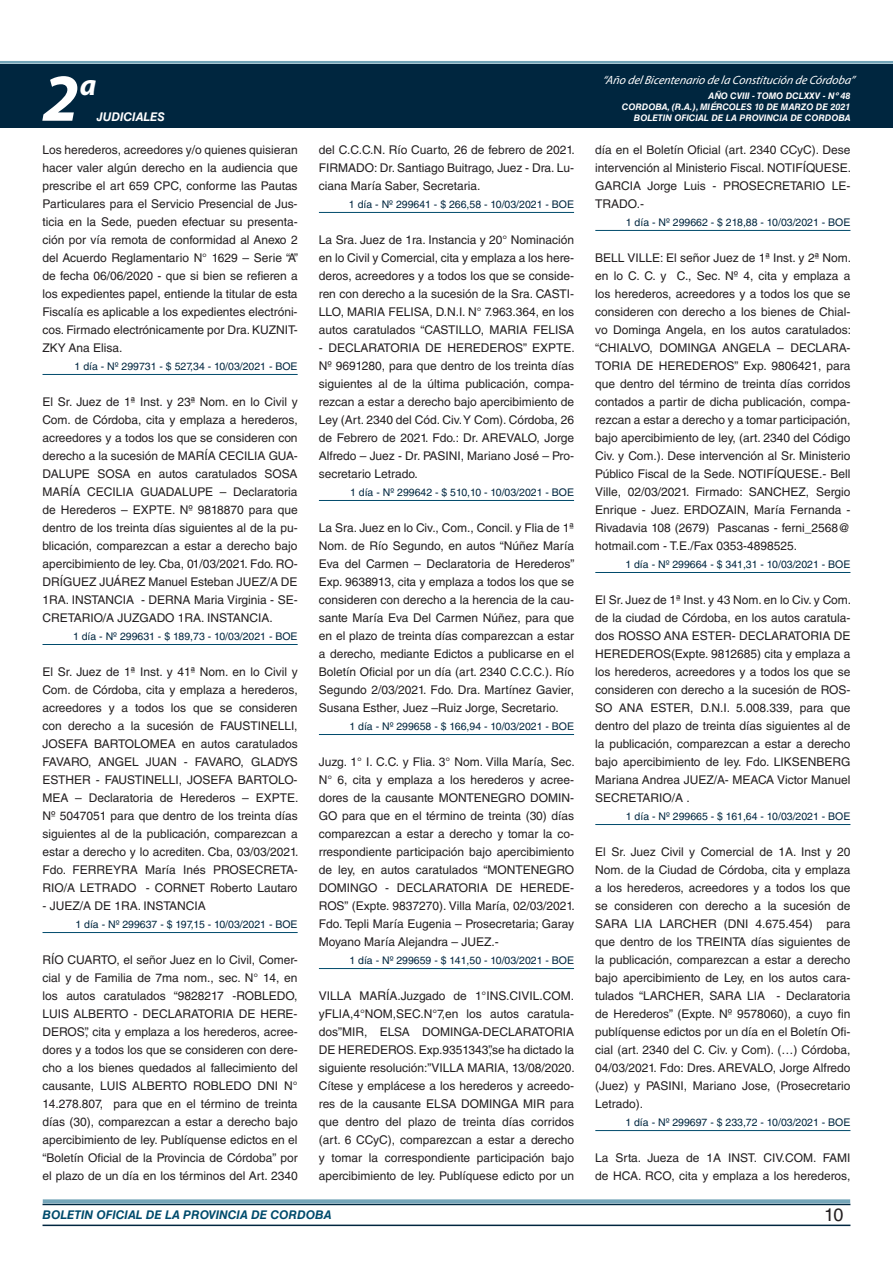
<style>
.page{position:relative;width:893px;height:1263px;background:#fff}
.page>*{position:absolute;margin:0;border:0;box-sizing:border-box;transform-origin:0 0}
.t1{font:italic 700 67.5px "Myriad Pro";color:#fff}
.t2{font:italic 700 30px "Myriad Pro";color:#fff}
.t3{font:18px "Helvetica LT Std";color:#231f20}
.t4{font:12px/18px "Helvetica LT Std";color:#231f20;text-align:justify}
.t5{font:italic 12px "Myriad Pro";color:#fff}
.t6{font:italic 700 12px "Helvetica LT Std";color:#004b6c}
.t7{font:italic 700 12px "Helvetica LT Std";color:#fff}
.t8{font:10.5px "Helvetica LT Std";color:#00263f}
.t9{font:italic 700 9px/10.8px "Helvetica LT Std";color:#fff;text-align:right}
</style>
<div class="page">
<div style="left:0;top:61px;width:893px;height:6px;background:#fff;opacity:.75"></div>
<div style="left:0;top:64px;width:893px;height:64px;background:#00263f"></div>
<hr style="left:43px;top:1224px;width:807px;height:2px;background:#00263f">
<div style="left:42px;top:1198px;width:809px;height:8px;background:#fff;opacity:.75"></div>
<hr style="left:43px;top:374px;width:255px;height:1px;background:#004b6c">
<hr style="left:43px;top:644px;width:255px;height:1px;background:#004b6c">
<hr style="left:43px;top:932px;width:255px;height:1px;background:#004b6c">
<hr style="left:319px;top:212px;width:255px;height:1px;background:#004b6c">
<hr style="left:319px;top:500px;width:255px;height:1px;background:#004b6c">
<hr style="left:319px;top:734px;width:255px;height:1px;background:#004b6c">
<hr style="left:319px;top:968px;width:255px;height:1px;background:#004b6c">
<hr style="left:595px;top:230px;width:255px;height:1px;background:#004b6c">
<hr style="left:595px;top:572px;width:255px;height:1px;background:#004b6c">
<hr style="left:595px;top:824px;width:255px;height:1px;background:#004b6c">
<hr style="left:595px;top:1130px;width:255px;height:1px;background:#004b6c">
<p class="t5" style="left:603px;top:72px;width:254px">“Año delBicentenario de la Constitución de Córdoba”</p>
<h1 class="t1" style="left:43px;top:54px;width:38px">2</h1>
<h2 class="t2" style="left:80px;top:66px;width:18px">a</h2>
<p class="t9" style="left:622px;top:91px;width:230px">AÑO CVIII - TOMO DCLXXV - Nº 48<br>CORDOBA, (R.A.), MIÉRCOLES 10 DE MARZO DE 2021</p>
<p class="t7" style="left:97px;top:110px;width:70px">JUDICIALES</p>
<p class="t9" style="left:634px;top:112px;width:218px">BOLETIN OFICIAL DE LA PROVINCIA DE CORDOBA</p>
<p class="t4" style="left:43px;top:141px;width:257px">Los herederos, acreedores y/o quienes quisieran hacer valer algún derecho en la audiencia que prescribe el art 659 CPC, conforme las Pautas Particulares para el Servicio Presencial de Jus&shy;ticia en la Sede, pueden efectuar su presenta&shy;ción por vía remota de conformidad al Anexo 2 del Acuerdo Reglamentario N° 1629 – Serie “A” de fecha 06/06/2020 - que si bien se refieren a los expedientes papel, entiende la titular de esta Fiscalía es aplicable a los expedientes electróni&shy;cos. Firmado electrónicamente por Dra. KUZNIT-ZKY Ana Elisa.</p>
<p class="t8" style="left:75px;top:360px;width:225px">1 día - Nº 299731 - $ 527,34 - 10/03/2021 - BOE</p>
<p class="t4" style="left:43px;top:393px;width:257px">El Sr. Juez de 1ª Inst. y 23ª Nom. en lo Civil y Com. de Córdoba, cita y emplaza a herederos, acreedores y a todos los que se consideren con derecho a la sucesión de MARÍA CECILIA GUA-DALUPE SOSA en autos caratulados SOSA MARÍA CECILIA GUADALUPE – Declaratoria de Herederos – EXPTE. Nº 9818870 para que dentro de los treinta días siguientes al de la pu&shy;blicación, comparezcan a estar a derecho bajo apercibimiento de ley. Cba, 01/03/2021. Fdo. RO-DRÍGUEZ JUÁREZ Manuel Esteban JUEZ/A DE 1RA. INSTANCIA - DERNA Maria Virginia - SE-CRETARIO/A JUZGADO 1RA. INSTANCIA.</p>
<p class="t8" style="left:73px;top:630px;width:226px">1 día - Nº 299631 - $ 189,73 - 10/03/2021 - BOE</p>
<p class="t4" style="left:43px;top:663px;width:257px">El Sr. Juez de 1ª Inst. y 41ª Nom. en lo Civil y Com. de Córdoba, cita y emplaza a herederos, acreedores y a todos los que se consideren con derecho a la sucesión de FAUSTINELLI, JOSEFA BARTOLOMEA en autos caratulados FAVARO, ANGEL JUAN - FAVARO, GLADYS ESTHER - FAUSTINELLI, JOSEFA BARTOLO-MEA – Declaratoria de Herederos – EXPTE.<br>Nº 5047051 para que dentro de los treinta días siguientes al de la publicación, comparezcan a estar a derecho y lo acrediten. Cba, 03/03/2021.<br>Fdo. FERREYRA María Inés PROSECRETA-RIO/A LETRADO - CORNET Roberto Lautaro</p>
<p class="t4" style="left:43px;top:897px;width:165px">- JUEZ/A DE 1RA. INSTANCIA</p>
<p class="t8" style="left:75px;top:918px;width:224px">1 día - Nº 299637 - $ 197,15 - 10/03/2021 - BOE</p>
<p class="t4" style="left:43px;top:951px;width:257px">RÍO CUARTO, el señor Juez en lo Civil, Comer&shy;cial y de Familia de 7ma nom., sec. N° 14, en los autos caratulados “9828217 -ROBLEDO, LUIS ALBERTO - DECLARATORIA DE HERE-DEROS”, cita y emplaza a los herederos, acree&shy;dores y a todos los que se consideren con dere&shy;cho a los bienes quedados al fallecimiento del causante, LUIS ALBERTO ROBLEDO DNI N° 14.278.807, para que en el término de treinta días (30), comparezcan a estar a derecho bajo apercibimiento de ley. Publíquense edictos en el “Boletín Oficial de la Provincia de Córdoba” por el plazo de un día en los términos del Art. 2340</p>
<p class="t4" style="left:319px;top:141px;width:257px">del C.C.C.N. Río Cuarto, 26 de febrero de 2021.<br>FIRMADO: Dr. Santiago Buitrago, Juez - Dra. Lu&shy;ciana María Saber, Secretaria.</p>
<p class="t8" style="left:349px;top:198px;width:227px">1 día - Nº 299641 - $ 266,58 - 10/03/2021 - BOE</p>
<p class="t4" style="left:319px;top:231px;width:257px">La Sra. Juez de 1ra. Instancia y 20° Nominación en lo Civil y Comercial, cita y emplaza a los here&shy;deros, acreedores y a todos los que se conside&shy;ren con derecho a la sucesión de la Sra. CASTI-LLO, MARIA FELISA, D.N.I. N° 7.963.364, en los autos caratulados “CASTILLO, MARIA FELISA</p>
<p class="t4" style="left:319px;top:339px;width:257px">- DECLARATORIA DE HEREDEROS” EXPTE.<br>Nº 9691280, para que dentro de los treinta días siguientes al de la última publicación, compa&shy;rezcan a estar a derecho bajo apercibimiento de Ley (Art. 2340 del Cód. Civ. Y Com). Córdoba, 26 de Febrero de 2021. Fdo.: Dr. AREVALO, Jorge Alfredo – Juez - Dr. PASINI, Mariano José – Pro&shy;secretario Letrado.</p>
<p class="t8" style="left:350px;top:486px;width:225px">1 día - Nº 299642 - $ 510,10 - 10/03/2021 - BOE</p>
<p class="t4" style="left:319px;top:519px;width:257px">La Sra. Juez en lo Civ., Com., Concil. y Flia de 1ª Nom. de Río Segundo, en autos “Núñez María Eva del Carmen – Declaratoria de Herederos” Exp. 9638913, cita y emplaza a todos los que se consideren con derecho a la herencia de la cau&shy;sante María Eva Del Carmen Núñez, para que en el plazo de treinta días comparezcan a estar a derecho, mediante Edictos a publicarse en el Boletín Oficial por un día (art. 2340 C.C.C.). Río Segundo 2/03/2021. Fdo. Dra. Martínez Gavier, Susana Esther, Juez –Ruiz Jorge, Secretario.</p>
<p class="t8" style="left:349px;top:720px;width:226px">1 día - Nº 299658 - $ 166,94 - 10/03/2021 - BOE</p>
<p class="t4" style="left:319px;top:753px;width:257px">Juzg. 1° I. C.C. y Flia. 3° Nom. Villa María, Sec.<br>N° 6, cita y emplaza a los herederos y acree&shy;dores de la causante MONTENEGRO DOMIN-GO para que en el término de treinta (30) días comparezcan a estar a derecho y tomar la co&shy;rrespondiente participación bajo apercibimiento de ley, en autos caratulados “MONTENEGRO DOMINGO - DECLARATORIA DE HEREDE-ROS” (Expte. 9837270). Villa María, 02/03/2021.<br>Fdo. Tepli María Eugenia – Prosecretaria; Garay Moyano María Alejandra – JUEZ.-</p>
<p class="t8" style="left:349px;top:954px;width:226px">1 día - Nº 299659 - $ 141,50 - 10/03/2021 - BOE</p>
<p class="t4" style="left:319px;top:987px;width:257px">VILLA MARÍA.Juzgado de 1°INS.CIVIL.COM. yFLIA,4°NOM,SEC.N°7,en los autos caratula&shy;dos”MIR, ELSA DOMINGA-DECLARATORIA DE HEREDEROS. Exp.9351343”,se ha dictado la siguiente resolución:”VILLA MARIA, 13/08/2020.<br>Cítese y emplácese a los herederos y acreedo&shy;res de la causante ELSA DOMINGA MIR para que dentro del plazo de treinta días corridos (art. 6 CCyC), comparezcan a estar a derecho y tomar la correspondiente participación bajo apercibimiento de ley. Publíquese edicto por un</p>
<p class="t4" style="left:595px;top:141px;width:257px">día en el Boletín Oficial (art. 2340 CCyC). Dese intervención al Ministerio Fiscal. NOTIFÍQUESE.<br>GARCIA Jorge Luis - PROSECRETARIO LE-TRADO.-</p>
<p class="t8" style="left:626px;top:216px;width:226px">1 día - Nº 299662 - $ 218,88 - 10/03/2021 - BOE</p>
<p class="t4" style="left:595px;top:249px;width:257px">BELL VILLE: El señor Juez de 1ª Inst. y 2ª Nom. en lo C. C. y C., Sec. Nº 4, cita y emplaza a los herederos, acreedores y a todos los que se consideren con derecho a los bienes de Chial&shy;vo Dominga Angela, en los autos caratulados: “CHIALVO, DOMINGA ANGELA – DECLARA-TORIA DE HEREDEROS” Exp. 9806421, para que dentro del término de treinta días corridos contados a partir de dicha publicación, compa&shy;rezcan a estar a derecho y a tomar participación, bajo apercibimiento de ley, (art. 2340 del Código Civ. y Com.). Dese intervención al Sr. Ministerio Público Fiscal de la Sede. NOTIFÍQUESE.- Bell Ville, 02/03/2021. Firmado: SANCHEZ, Sergio Enrique - Juez. ERDOZAIN, María Fernanda - Rivadavia 108 (2679) Pascanas - ferni_2568@ hotmail.com - T.E./Fax 0353-4898525.</p>
<p class="t8" style="left:625px;top:558px;width:227px">1 día - Nº 299664 - $ 341,31 - 10/03/2021 - BOE</p>
<p class="t4" style="left:595px;top:591px;width:257px">El Sr. Juez de 1ª Inst. y 43 Nom. en lo Civ. y Com. de la ciudad de Córdoba, en los autos caratula&shy;dos ROSSO ANA ESTER- DECLARATORIA DE HEREDEROS(Expte. 9812685) cita y emplaza a los herederos, acreedores y a todos los que se consideren con derecho a la sucesión de ROS-SO ANA ESTER, D.N.I. 5.008.339, para que dentro del plazo de treinta días siguientes al de la publicación, comparezcan a estar a derecho bajo apercibimiento de ley. Fdo. LIKSENBERG Mariana Andrea JUEZ/A- MEACA Victor Manuel SECRETARIO/A .</p>
<p class="t8" style="left:626px;top:810px;width:226px">1 día - Nº 299665 - $ 161,64 - 10/03/2021 - BOE</p>
<p class="t4" style="left:595px;top:843px;width:257px">El Sr. Juez Civil y Comercial de 1A. Inst y 20<br>Nom. de la Ciudad de Córdoba, cita y emplaza a los herederos, acreedores y a todos los que se consideren con derecho a la sucesión de SARA LIA LARCHER (DNI 4.675.454) para que dentro de los TREINTA días siguientes de la publicación, comparezcan a estar a derecho bajo apercibimiento de Ley, en los autos cara&shy;tulados “LARCHER, SARA LIA - Declaratoria de Herederos” (Expte. Nº 9578060), a cuyo fin publíquense edictos por un día en el Boletín Ofi&shy;cial (art. 2340 del C. Civ. y Com). (…) Córdoba, 04/03/2021. Fdo: Dres. AREVALO, Jorge Alfredo (Juez) y PASINI, Mariano Jose, (Prosecretario Letrado).</p>
<p class="t8" style="left:625px;top:1116px;width:227px">1 día - Nº 299697 - $ 233,72 - 10/03/2021 - BOE</p>
<p class="t4" style="left:595px;top:1149px;width:257px">La Srta. Jueza de 1A INST. CIV.COM. FAMI de HCA. RCO, cita y emplaza a los herederos,</p>
<p class="t6" style="left:43px;top:1208px;width:290px">BOLETIN OFICIAL DE LA PROVINCIA DE CORDOBA</p>
<h3 class="t3" style="left:824px;top:1204px;width:21px">10</h3>
</div>
